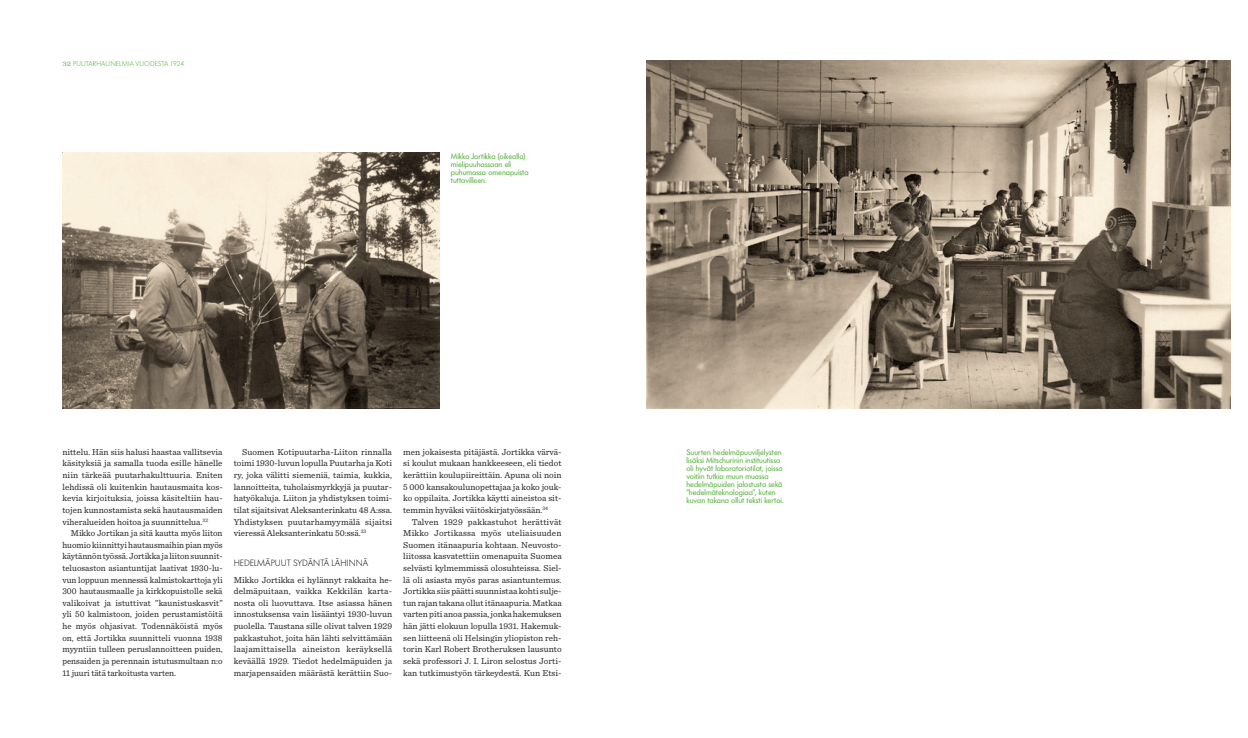
<style>
.page{position:relative;width:1248px;height:738px;background:#fff}
.page>*{position:absolute;margin:0;border:0;box-sizing:border-box;transform-origin:0 0}
.Leipis_sis{font:9px/11.6px "Sentinel";color:#231f20;text-align:justify}
.Leipis{font:9px/11.6px "Sentinel";color:#231f20;text-align:justify}
.Väliotsikko{font:300 9px "Futura Serie BQ";color:#231f20}
.Kuvateksti__eka_grid{font:8px/8px "Futura Serie BQ";color:#5ab042}
.Kuvateksti{font:8px/8px "Futura Serie BQ";color:#5ab042}
.t1{font:300 7px "Futura Serie BQ";letter-spacing:.01em;color:#5ab042}
.s1{font-family:"Clarendon"}
</style>
<div class="page">
<img style="left:62px;top:153px;width:377px;height:255px">
<img style="left:646px;top:60px;width:584px;height:348px">
<p class="t1" style="left:62px;top:59px;width:123px"><span class="s1">32</span> PUUTARHAUNELMIA VUODESTA 1924</p>
<p class="Kuvateksti" style="left:451px;top:152px;width:79px">Mikko Jortikka (oikealla) mielipuuhassaan eli puhumassa omenapuista tuttavilleen.</p>
<p class="Leipis_sis" style="left:62px;top:445px;width:162px">nittelu. Hän siis halusi haastaa vallitsevia käsityksiä ja samalla tuoda esille hänelle niin tärkeää puutarhakulttuuria. Eniten lehdissä oli kuitenkin hautausmaita kos&shy;kevia kirjoituksia, joissa käsiteltiin hau&shy;tojen kunnostamista sekä hautausmaiden viheralueiden hoitoa ja suunnittelua.<sup>32</sup></p>
<p class="Leipis_sis" style="left:62px;top:526px;width:162px;text-indent:9px">Mikko Jortikan ja sitä kautta myös liiton huomio kiinnittyi hautausmaihin pian myös käytännön työssä. Jortikka ja liiton suunnit&shy;teluosaston asiantuntijat laativat 1930-lu&shy;vun loppuun mennessä kalmistokarttoja yli 300 hautausmaalle ja kirkkopuistolle sekä valikoivat ja istuttivat ”kaunistuskasvit” yli 50 kalmistoon, joiden perustamistöitä he myös ohjasivat. Todennäköistä myös on, että Jortikka suunnitteli vuonna 1938 myyntiin tulleen peruslannoitteen puiden, pensaiden ja perennain istutusmultaan n:o 11 juuri tätä tarkoitusta varten.</p>
<p class="Leipis_sis" style="left:234px;top:445px;width:160px;text-indent:9px">Suomen Kotipuutarha-Liiton rinnalla toimi 1930-luvun lopulla Puutarha ja Koti ry, joka välitti siemeniä, taimia, kukkia, lannoitteita, tuholaismyrkkyjä ja puutar&shy;hatyökaluja. Liiton ja yhdistyksen toimi&shy;tilat sijaitsivat Aleksanterinkatu 48 A:ssa.<br>Yhdistyksen puutarhamyymälä sijaitsi vieressä Aleksanterinkatu 50:ssä.<sup>33</sup></p>
<p class="Väliotsikko" style="left:234px;top:557px;width:136px">HEDELMÄPUUT SYDÄNTÄ LÄHINNÄ</p>
<p class="Leipis" style="left:234px;top:572px;width:160px">Mikko Jortikka ei hylännyt rakkaita he&shy;delmäpuitaan, vaikka Kekkilän karta&shy;nosta oli luovuttava. Itse asiassa hänen innostuksensa vain lisääntyi 1930-luvun puolella. Taustana sille olivat talven 1929 pakkastuhot, joita hän lähti selvittämään laajamittaisella aineiston keräyksellä keväällä 1929. Tiedot hedelmäpuiden ja marjapensaiden määrästä kerättiin Suo-</p>
<p class="Leipis" style="left:403px;top:445px;width:160px">men jokaisesta pitäjästä. Jortikka värvä&shy;si koulut mukaan hankkeeseen, eli tiedot kerättiin koulupiireittäin. Apuna oli noin 5 000 kansakoulunopettajaa ja koko jouk&shy;ko oppilaita. Jortikka käytti aineistoa sit&shy;temmin hyväksi väitöskirjatyössään.<sup>34</sup></p>
<p class="Leipis_sis" style="left:403px;top:514px;width:160px;text-indent:9px">Talven 1929 pakkastuhot herättivät Mikko Jortikassa myös uteliaisuuden Suomen itänaapuria kohtaan. Neuvosto&shy;liitossa kasvatettiin omenapuita Suomea selvästi kylmemmissä olosuhteissa. Siel&shy;lä oli asiasta myös paras asiantuntemus.<br>Jortikka siis päätti suunnistaa kohti sulje&shy;tun rajan takana ollut itänaapuria. Matkaa varten piti anoa passia, jonka hakemuksen hän jätti elokuun lopulla 1931. Hakemuk&shy;sen liitteenä oli Helsingin yliopiston reh&shy;torin Karl Robert Brotheruksen lausunto sekä professori J. I. Liron selostus Jorti&shy;kan tutkimustyön tärkeydestä. Kun Etsi-</p>
<p class="Kuvateksti__eka_grid" style="left:686px;top:448px;width:99px">Suurten hedelmäpuuviljelysten lisäksi Mitschurinin instituutissa oli hyvät laboratoriotilat, joissa voitiin tutkia muun muassa hedelmäpuiden jalostusta sekä ”hedelmäteknologiaa”, kuten kuvan takana ollut teksti kertoi.</p>
</div>
